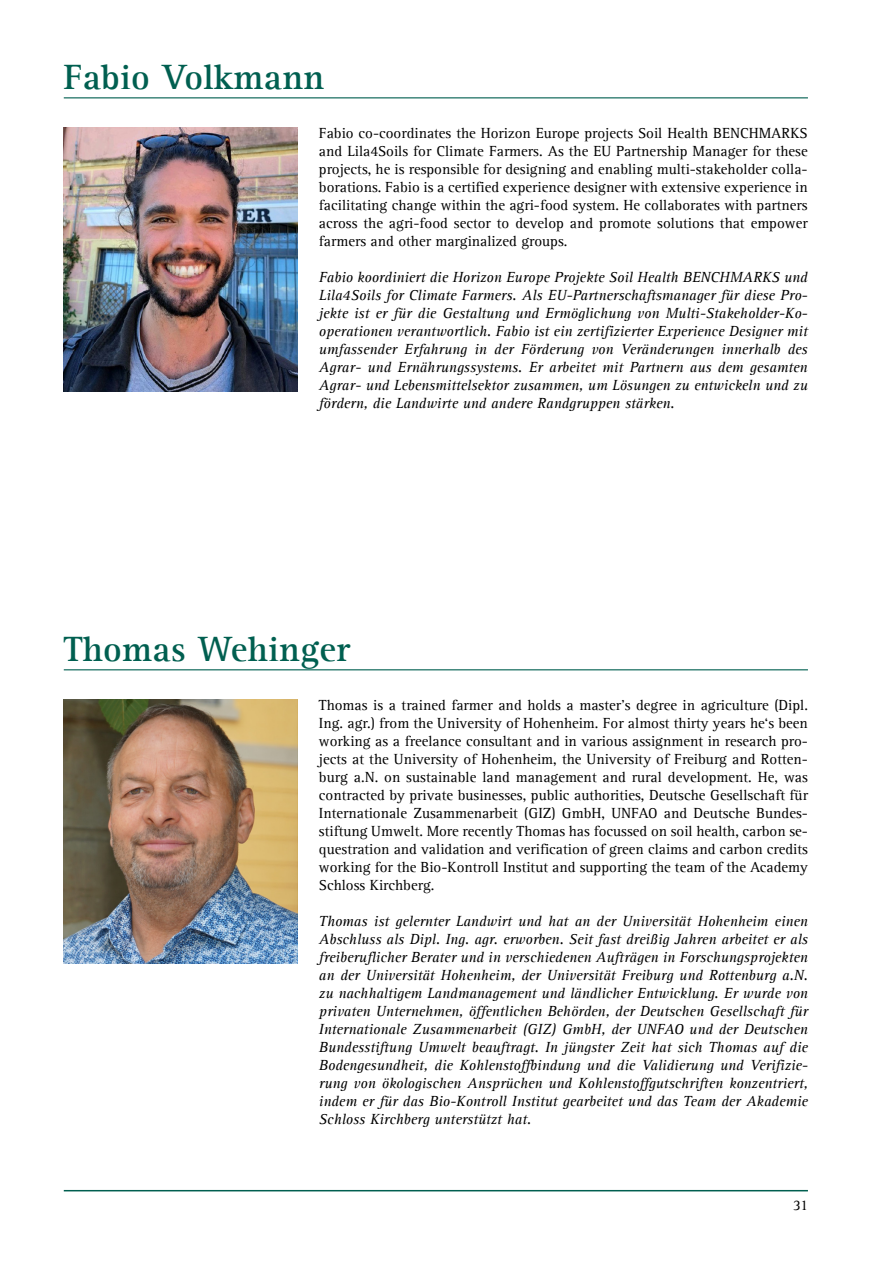
<style>
.page{position:relative;width:893px;height:1263px;background:#fff}
.page>*{position:absolute;margin:0;border:0;box-sizing:border-box;transform-origin:0 0}
.t1{font:700 36px "Agfa Rotis Serif";letter-spacing:.01em;color:#005f50}
.t2{font:italic 15px/18px "Agfa Rotis Serif";color:#000;text-align:justify}
.t3{font:15px/18px "Agfa Rotis Serif";color:#000;text-align:justify}
</style>
<div class="page">
<hr style="left:64px;top:1190px;width:744px;height:1px;background:#005f50">
<img style="left:64px;top:128px;width:234px;height:263px">
<hr style="left:64px;top:97px;width:744px;height:1px;background:#005f50">
<img style="left:64px;top:699px;width:234px;height:264px">
<hr style="left:64px;top:669px;width:744px;height:1px;background:#005f50">
<h1 class="t1" style="left:64px;top:55px;width:262px">Fabio Volkmann</h1>
<p class="t3" style="left:319px;top:124px;width:490px">Fabio co-coordinates the Horizon Europe projects Soil Health BENCHMARKS and Lila4Soils for Climate Farmers. As the EU Partnership Manager for these projects, he is responsible for designing and enabling multi-stakeholder colla&shy;borations. Fabio is a certified experience designer with extensive experience in facilitating change within the agri-food system. He collaborates with partners across the agri-food sector to develop and promote solutions that empower farmers and other marginalized groups.</p>
<p class="t2" style="left:319px;top:268px;width:490px">Fabio koordiniert die Horizon Europe Projekte Soil Health BENCHMARKS und Lila4Soils for Climate Farmers. Als EU-Partnerschaftsmanager für diese Pro&shy;jekte ist er für die Gestaltung und Ermöglichung von Multi-Stakeholder-Ko&shy;operationen verantwortlich. Fabio ist ein zertifizierter Experience Designer mit umfassender Erfahrung in der Förderung von Veränderungen innerhalb des Agrar- und Ernährungssystems. Er arbeitet mit Partnern aus dem gesamten Agrar- und Lebensmittelsektor zusammen, um Lösungen zu entwickeln und zu fördern, die Landwirte und andere Randgruppen stärken.</p>
<h1 class="t1" style="left:64px;top:627px;width:288px">Thomas Wehinger</h1>
<p class="t3" style="left:319px;top:696px;width:491px">Thomas is a trained farmer and holds a master’s degree in agriculture (Dipl.<br>Ing. agr.) from the University of Hohenheim. For almost thirty years he‘s been working as a freelance consultant and in various assignment in research pro&shy;jects at the University of Hohenheim, the University of Freiburg and Rotten&shy;burg a.N. on sustainable land management and rural development. He, was contracted by private businesses, public authorities, Deutsche Gesellschaft für Internationale Zusammenarbeit (GIZ) GmbH, UNFAO and Deutsche Bundes&shy;stiftung Umwelt. More recently Thomas has focussed on soil health, carbon se&shy;questration and validation and verification of green claims and carbon credits working for the Bio-Kontroll Institut and supporting the team of the Academy Schloss Kirchberg.</p>
<p class="t2" style="left:319px;top:912px;width:491px">Thomas ist gelernter Landwirt und hat an der Universität Hohenheim einen Abschluss als Dipl. Ing. agr. erworben. Seit fast dreißig Jahren arbeitet er als freiberuflicher Berater und in verschiedenen Aufträgen in Forschungsprojekten an der Universität Hohenheim, der Universität Freiburg und Rottenburg a.N. zu nachhaltigem Landmanagement und ländlicher Entwicklung. Er wurde von privaten Unternehmen, öffentlichen Behörden, der Deutschen Gesellschaft für Internationale Zusammenarbeit (GIZ) GmbH, der UNFAO und der Deutschen Bundesstiftung Umwelt beauftragt. In jüngster Zeit hat sich Thomas auf die Bodengesundheit, die Kohlenstoffbindung und die Validierung und Verifizie&shy;rung von ökologischen Ansprüchen und Kohlenstoffgutschriften konzentriert, indem er für das Bio-Kontroll Institut gearbeitet und das Team der Akademie Schloss Kirchberg unterstützt hat.</p>
<p class="t3" style="left:793px;top:1196px;width:16px">31</p>
</div>
